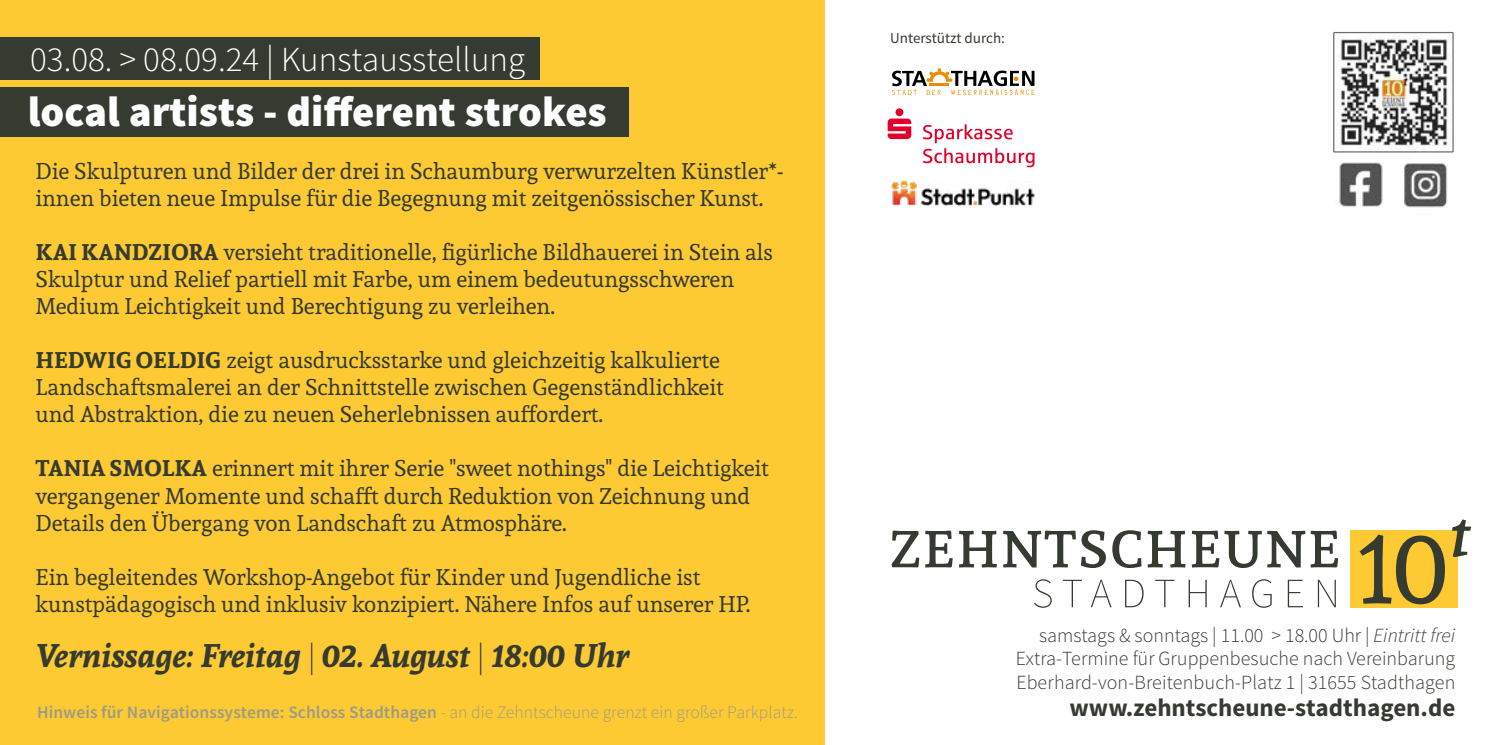
<style>
.page{position:relative;width:1489px;height:745px;background:#fff}
.page>*{position:absolute;margin:0;border:0;box-sizing:border-box;transform-origin:0 0}
.t1{font:900 42.5px "Source Sans Pro";color:#fff}
.t2{font:300 35px "Source Sans Pro";color:#fff}
.t3{font:italic 700 32.5px "Andada";color:#363b31}
.t4{font:700 25px "Source Sans Pro";color:#363b31}
.t5{font:22.5px/27px "Andada";color:#363b31}
.t6{font:300 20px/23.2px "Source Sans Pro";letter-spacing:.005em;color:#363b31;text-align:justify}
.t7{font:600 17.5px "Source Sans Pro";letter-spacing:.005em;color:#9d9b84}
.t8{font:15px "Source Sans Pro";color:#363b31}
.s1{font-weight:700}
.s2{font-family:"Source Sans Pro";font-weight:300;font-style:normal}
.s3{font-weight:300}
.s4{font-style:italic}
</style>
<div class="page">
<div style="left:0;top:0;width:824px;height:744px;background:#fdca33"></div>
<svg style="left:1034px;top:579px;width:301px;height:28px"></svg>
<svg style="left:891px;top:530px;width:446px;height:37px"></svg>
<div style="left:1349px;top:530px;width:108px;height:77px;background:#fdca33"></div>
<svg style="left:1359px;top:534px;width:85px;height:70px"></svg>
<svg style="left:1452px;top:519px;width:18px;height:38px"></svg>
<div style="left:0;top:87px;width:628px;height:49px;background:#363b31"></div>
<div style="left:0;top:37px;width:539px;height:43px;background:#363b31"></div>
<img style="left:1336px;top:34px;width:113px;height:116px">
<div style="left:1332px;top:32px;width:121px;height:120px;border:1px solid #6a6e63"></div>
<svg style="left:892px;top:69px;width:142px;height:26px"></svg>
<img style="left:1339px;top:162px;width:109px;height:46px">
<svg style="left:922px;top:124px;width:112px;height:43px"></svg>
<svg style="left:887px;top:108px;width:24px;height:31px"></svg>
<img style="left:891px;top:180px;width:143px;height:26px">
<h2 class="t2" style="left:30px;top:38px;width:496px">03.08. &gt; 08.09.24 | Kunstausstellung</h2>
<h1 class="t1" style="left:28px;top:84px;width:580px">local artists - different strokes</h1>
<p class="t5" style="left:35px;top:157px;width:749px">Die Skulpturen und Bilder der drei in Schaumburg verwurzelten Künstler*- innen bieten neue Impulse für die Begegnung mit zeitgenössischer Kunst.</p>
<p class="t5" style="left:35px;top:238px;width:739px"><span class="s1">KAI KANDZIORA</span> versieht traditionelle, figürliche Bildhauerei in Stein als<br>Skulptur und Relief partiell mit Farbe, um einem bedeutungsschweren<br>Medium Leichtigkeit und Berechtigung zu verleihen.</p>
<p class="t5" style="left:35px;top:346px;width:690px"><span class="s1">HEDWIG OELDIG</span> zeigt ausdrucksstarke und gleichzeitig kalkulierte<br>Landschaftsmalerei an der Schnittstelle zwischen Gegenständlichkeit und Abstraktion, die zu neuen Seherlebnissen auffordert.</p>
<p class="t5" style="left:35px;top:454px;width:735px"><span class="s1">TANIA SMOLKA</span> erinnert mit ihrer Serie "sweet nothings" die Leichtigkeit vergangener Momente und schafft durch Reduktion von Zeichnung und<br>Details den Übergang von Landschaft zu Atmosphäre.</p>
<p class="t5" style="left:35px;top:562px;width:716px">Ein begleitendes Workshop-Angebot für Kinder und Jugendliche ist kunstpädagogisch und inklusiv konzipiert. Nähere Infos auf unserer HP.</p>
<h3 class="t3" style="left:35px;top:632px;width:595px">Vernissage: Freitag <span class="s2">|</span> 02. August <span class="s2">|</span> 18:00 Uhr</h3>
<p class="t7" style="left:37px;top:700px;width:762px">Hinweis für Navigationssysteme: Schloss Stadthagen <span class="s3">- an die Zehntscheune grenzt ein großer Parkplatz.</span></p>
<p class="t8" style="left:890px;top:29px;width:116px">Unterstützt durch:</p>
<p class="t6" style="left:1015px;top:623px;width:441px;text-indent:23px">samstags &amp; sonntags | 11.00 &gt; 18.00 Uhr | <span class="s4">Eintritt frei </span>Extra-Termine für Gruppenbesuche nach Vereinbarung Eberhard-von-Breitenbuch-Platz 1 | 31655 Stadthagen</p>
<p class="t4" style="left:1069px;top:691px;width:387px">www.zehntscheune-stadthagen.de</p>
</div>
